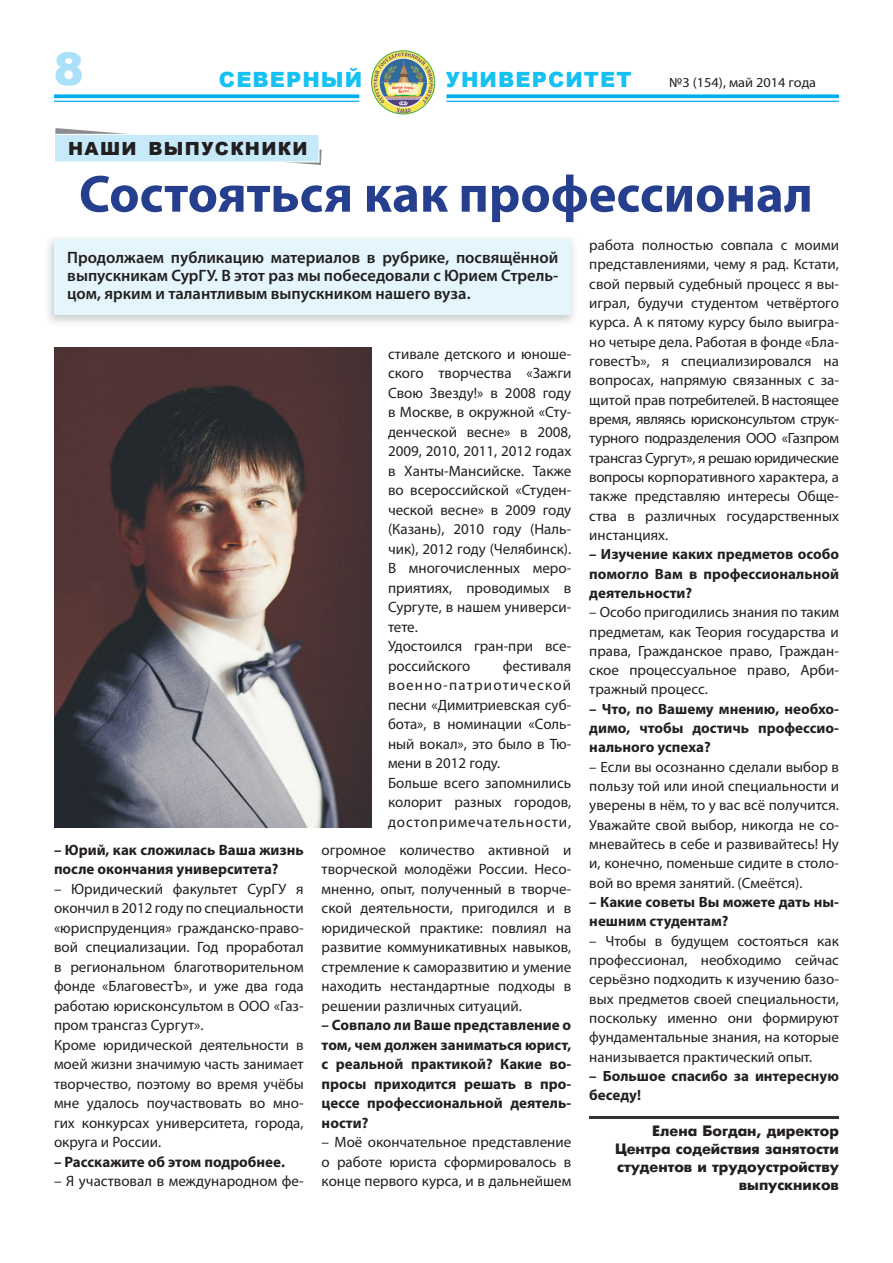
<style>
.page{position:relative;width:893px;height:1263px;background:#fff}
.page>*{position:absolute;margin:0;border:0;box-sizing:border-box;transform-origin:0 0}
.t1{font:700 52.65px "Myriad Pro";color:#253f8e}
.t2{font:900 45px "Arial";color:#aae0f9}
.t3{font:900 21px "Arial";letter-spacing:.05em;color:#15c0f2}
.t4{font:900 18.15px "Arial";letter-spacing:.075em;color:#231f20}
.t5{font:600 16.5px/18px "Myriad Pro";color:#231f20;text-align:justify}
.t6{font:15px/19.5px "Myriad Pro";color:#231f20}
.t7{font:700 15px/19.5px "Myriad Pro";color:#231f20}
.t8{font:700 15px/18px "Futuris C";color:#231f20;text-align:right}
.t9{font:14.85px/19.4px "Myriad Pro";color:#231f20;text-align:justify}
.t10{font:700 14.85px/19.4px "Myriad Pro";color:#231f20;text-align:justify}
.t11{font:13.65px "Myriad Pro";color:#231f20;scale:1.05 1}
</style>
<div class="page">
<img style="left:48px;top:239px;width:526px;height:84px">
<div style="left:54px;top:239px;width:517px;height:75px;background:#e5f5fc"></div>
<svg style="left:54px;top:94px;width:305px;height:4px"></svg>
<hr style="left:54px;top:101px;width:305px;height:1px;background:#00aeef">
<svg style="left:446px;top:94px;width:393px;height:4px;background:#1bb6f0"></svg>
<hr style="left:446px;top:101px;width:393px;height:1px;background:#00aeef">
<img style="left:372px;top:52px;width:63px;height:62px">
<div style="left:371px;top:50px;width:64px;height:64px;border:1px solid #40ae49;border-radius:50%"></div>
<img style="left:54px;top:348px;width:317px;height:479px">
<svg style="left:55px;top:128px;width:267px;height:37px"></svg>
<div style="left:54px;top:134px;width:265px;height:28px;background:#c6eafa;border:1px solid #fff"></div>
<img style="left:589px;top:1117px;width:250px;height:1px">
<h2 class="t2" style="left:54px;top:36px;width:32px">8</h2>
<h3 class="t3" style="left:219px;top:64px;width:145px">СЕВЕРНЫЙ</h3>
<h3 class="t3" style="left:446px;top:64px;width:187px">УНИВЕРСИТЕТ</h3>
<p class="t11" style="left:669px;top:74px;width:141px">№3 (154), май 2014 года</p>
<p class="t4" style="left:68px;top:135px;width:241px">НАШИ ВЫПУСКНИКИ</p>
<h1 class="t1" style="left:79px;top:160px;width:735px">Состояться как профессионал</h1>
<p class="t5" style="left:67px;top:248px;width:493px">Продолжаем публикацию материалов в рубрике, посвящённой выпускникам СурГУ. В этот раз мы побеседовали с Юрием Стрель&shy;цом, ярким и талантливым выпускником нашего вуза.</p>
<p class="t9" style="left:589px;top:235px;width:251px">работа полностью совпала с моими представлениями, чему я рад. Кстати, свой первый судебный процесс я вы&shy;играл, будучи студентом четвёртого курса. А к пятому курсу было выигра&shy;но четыре дела. Работая в фонде «Бла&shy;говестЪ», я специализировался на вопросах, напрямую связанных с за&shy;щитой прав потребителей. В настоящее время, являясь юрисконсультом струк&shy;турного подразделения ООО «Газпром трансгаз Сургут», я решаю юридические вопросы корпоративного характера, а также представляю интересы Обще&shy;ства в различных государственных инстанциях.</p>
<p class="t10" style="left:589px;top:544px;width:251px">– Изучение каких предметов особо помогло Вам в профессиональной деятельности?</p>
<p class="t9" style="left:589px;top:602px;width:251px">– Особо пригодились знания по таким предметам, как Теория государства и права, Гражданское право, Граждан&shy;ское процессуальное право, Арби&shy;тражный процесс.</p>
<p class="t10" style="left:589px;top:699px;width:251px">– Что, по Вашему мнению, необхо&shy;димо, чтобы достичь профессио&shy;нального успеха?</p>
<p class="t9" style="left:589px;top:757px;width:251px">– Если вы осознанно сделали выбор в пользу той или иной специальности и уверены в нём, то у вас всё получится.<br>Уважайте свой выбор, никогда не со&shy;мневайтесь в себе и развивайтесь! Ну и, конечно, поменьше сидите в столо&shy;вой во время занятий. (Смеётся).</p>
<p class="t10" style="left:589px;top:892px;width:251px">– Какие советы Вы можете дать ны&shy;нешним студентам?</p>
<p class="t9" style="left:589px;top:931px;width:251px">– Чтобы в будущем состояться как профессионал, необходимо сейчас серьёзно подходить к изучению базо&shy;вых предметов своей специальности, поскольку именно они формируют фундаментальные знания, на которые нанизывается практический опыт.</p>
<p class="t10" style="left:589px;top:1066px;width:251px">– Большое спасибо за интересную беседу!</p>
<p class="t8" style="left:615px;top:1122px;width:225px">Елена Богдан, директор<br>Центра содействия занятости студентов и трудоустройству выпускников</p>
<p class="t6" style="left:388px;top:344px;width:185px">стивале детского и юноше&shy;ского творчества «Зажги<br>Свою Звезду!» в 2008 году в Москве, в окружной «Сту&shy;денческой весне» в 2008,<br>2009, 2010, 2011, 2012 годах в Ханты-Мансийске. Также во всероссийской «Студен&shy;ческой весне» в 2009 году (Казань), 2010 году (Наль&shy;чик), 2012 году (Челябинск).<br>В многочисленных меро&shy;приятиях, проводимых в<br>Сургуте, в нашем универси&shy;тете.<br>Удостоился гран-при все&shy;российского</p>
<p class="t6" style="left:388px;top:656px;width:185px;text-indent:115px">фестиваля военно-патриотической песни «Димитриевская суб&shy;бота», в номинации «Соль&shy;ный вокал», это было в Тю&shy;мени в 2012 году.<br>Больше всего запомнились колорит разных городов, достопримечательности,</p>
<p class="t6" style="left:322px;top:840px;width:251px;text-align:justify">огромное количество активной и творческой молодёжи России. Несо&shy;мненно, опыт, полученный в творче&shy;ской деятельности, пригодился и в юридической практике: повлиял на развитие коммуникативных навыков, стремление к саморазвитию и умение находить нестандартные подходы в решении различных ситуаций.</p>
<p class="t7" style="left:322px;top:1015px;width:251px;text-align:justify">– Совпало ли Ваше представление о том, чем должен заниматься юрист, с реальной практикой? Какие во&shy;просы приходится решать в про&shy;цессе профессиональной деятель&shy;ности?</p>
<p class="t6" style="left:322px;top:1132px;width:251px;text-align:justify">– Моё окончательное представление о работе юриста сформировалось в конце первого курса, и в дальнейшем</p>
<p class="t7" style="left:54px;top:839px;width:251px">– Юрий, как сложилась Ваша жизнь после окончания университета?</p>
<p class="t6" style="left:54px;top:879px;width:251px">– Юридический факультет СурГУ я окончил в 2012 году по специальности «юриспруденция» гражданско-право&shy;вой специализации. Год проработал в региональном благотворительном фонде «БлаговестЪ», и уже два года работаю юрисконсультом в ООО «Газ&shy;пром трансгаз Сургут».<br>Кроме юридической деятельности в моей жизни значимую часть занимает творчество, поэтому во время учёбы мне удалось поучаствовать во мно&shy;гих конкурсах университета, города, округа и России.</p>
<p class="t7" style="left:54px;top:1151px;width:233px">– Расскажите об этом подробнее.</p>
<p class="t6" style="left:54px;top:1171px;width:251px">– Я участвовал в международном фе-</p>
</div>
